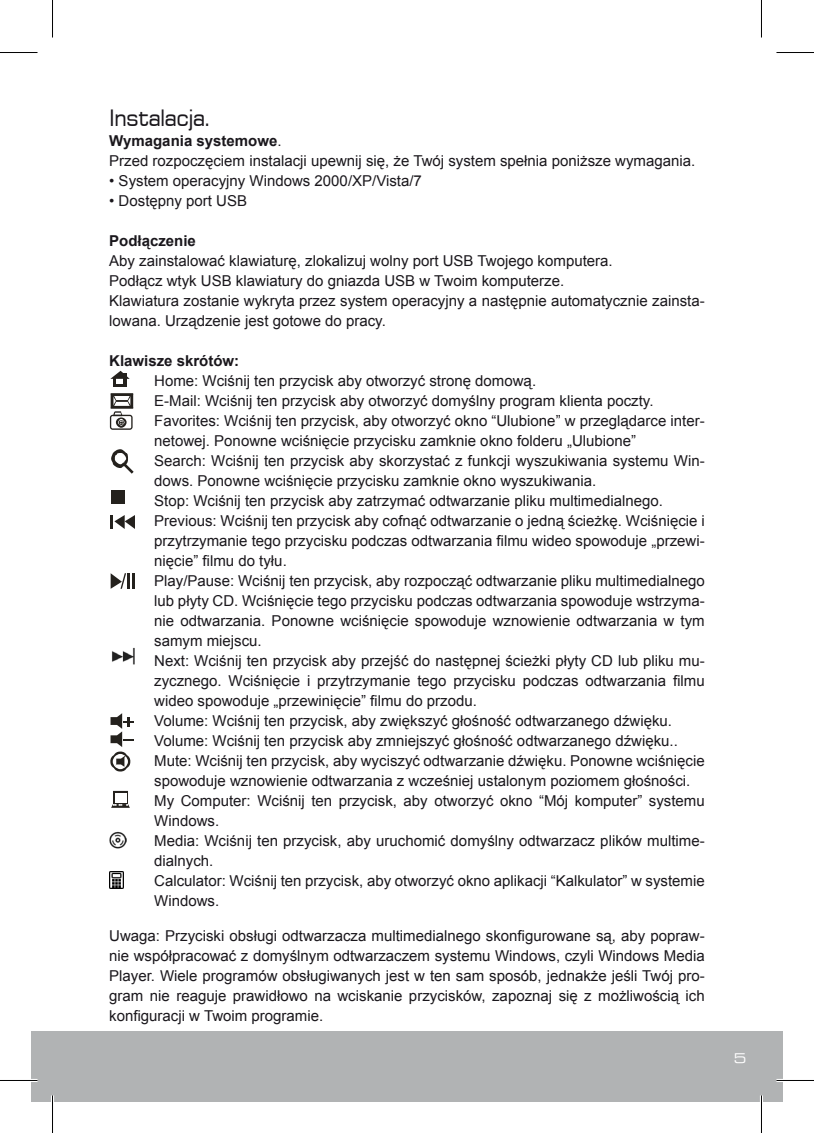
<style>
.page{position:relative;width:814px;height:1133px;background:#fff}
.page>*{position:absolute;margin:0;border:0;box-sizing:border-box;transform-origin:0 0}
.t1{font:22.5px "Square 721 EU";letter-spacing:-.04em;color:#1a171c}
.t2{font:15px/20px "Arial";color:#1a171c}
.t3{font:700 15px "Arial";color:#1a171c}
.t4{font:13.25px "Square 721 Ex EU";color:#fff}
.s1{font-weight:700}
</style>
<div class="page">
<div style="left:31px;top:1031px;width:751px;height:70px;background:#b1b3b4"></div>
<svg style="left:110px;top:371px;width:20px;height:16px"></svg>
<svg style="left:110px;top:393px;width:23px;height:37px"></svg>
<svg style="left:111px;top:449px;width:23px;height:25px"></svg>
<div style="left:111px;top:490px;width:13px;height:13px;background:#24211d"></div>
<svg style="left:114px;top:515px;width:21px;height:14px"></svg>
<hr style="left:110px;top:515px;width:3px;height:14px;background:#24211d">
<svg style="left:111px;top:573px;width:19px;height:16px"></svg>
<hr style="left:132px;top:573px;width:3px;height:16px;background:#24211d">
<img style="left:112px;top:647px;width:23px;height:18px">
<svg style="left:110px;top:713px;width:24px;height:58px"></svg>
<svg style="left:111px;top:791px;width:19px;height:17px"></svg>
<div style="left:115px;top:792px;width:11px;height:10px;background:#fff"></div>
<img style="left:109px;top:831px;width:17px;height:17px">
<img style="left:109px;top:871px;width:15px;height:17px">
<hr style="left:0;top:1078px;width:38px;height:4px;background:#fff">
<hr style="left:776px;top:1078px;width:38px;height:4px;background:#fff">
<hr style="left:51px;top:1095px;width:3px;height:38px;background:#fff">
<hr style="left:760px;top:1095px;width:3px;height:38px;background:#fff">
<hr style="left:0;top:52px;width:38px;height:1px;background:#000">
<hr style="left:776px;top:52px;width:38px;height:1px;background:#000">
<hr style="left:0;top:1080px;width:38px;height:1px;background:#000">
<hr style="left:776px;top:1080px;width:38px;height:1px;background:#000">
<hr style="left:52px;top:0;width:1px;height:38px;background:#000">
<hr style="left:52px;top:1095px;width:1px;height:38px;background:#000">
<hr style="left:761px;top:0;width:1px;height:38px;background:#000">
<hr style="left:761px;top:1095px;width:1px;height:38px;background:#000">
<h1 class="t1" style="left:109px;top:103px;width:105px">Instalacja.</h1>
<p class="t2" style="left:109px;top:130px;width:587px"><span class="s1">Wymagania systemowe</span>.<br>Przed rozpoczęciem instalacji upewnij się, że Twój system spełnia poniższe wymagania.</p>
<p class="t2" style="left:109px;top:170px;width:314px">• System operacyjny Windows 2000/XP/Vista/7</p>
<p class="t2" style="left:109px;top:190px;width:139px">• Dostępny port USB</p>
<p class="t3" style="left:109px;top:230px;width:88px">Podłączenie</p>
<p class="t2" style="left:109px;top:250px;width:597px">Aby zainstalować klawiaturę, zlokalizuj wolny port USB Twojego komputera.<br>Podłącz wtyk USB klawiatury do gniazda USB w Twoim komputerze.<br>Klawiatura zostanie wykryta przez system operacyjny a następnie automatycznie zainsta&shy;lowana. Urządzenie jest gotowe do pracy.</p>
<p class="t3" style="left:109px;top:350px;width:132px">Klawisze skrótów:</p>
<p class="t2" style="left:154px;top:370px;width:552px">Home: Wciśnij ten przycisk aby otworzyć stronę domową.<br>E-Mail: Wciśnij ten przycisk aby otworzyć domyślny program klienta poczty.<br>Favorites: Wciśnij ten przycisk, aby otworzyć okno “Ulubione” w przeglądarce inter&shy;netowej. Ponowne wciśnięcie przycisku zamknie okno folderu „Ulubione”<br>Search: Wciśnij ten przycisk aby skorzystać z funkcji wyszukiwania systemu Win&shy;dows. Ponowne wciśnięcie przycisku zamknie okno wyszukiwania.<br>Stop: Wciśnij ten przycisk aby zatrzymać odtwarzanie pliku multimedialnego.<br>Previous: Wciśnij ten przycisk aby cofnąć odtwarzanie o jedną ścieżkę. Wciśnięcie i przytrzymanie tego przycisku podczas odtwarzania filmu wideo spowoduje „przewi&shy;nięcie” filmu do tyłu.<br>Play/Pause: Wciśnij ten przycisk, aby rozpocząć odtwarzanie pliku multimedialnego lub płyty CD. Wciśnięcie tego przycisku podczas odtwarzania spowoduje wstrzyma&shy;nie odtwarzania. Ponowne wciśnięcie spowoduje wznowienie odtwarzania w tym samym miejscu.<br>Next: Wciśnij ten przycisk aby przejść do następnej ścieżki płyty CD lub pliku mu&shy;zycznego. Wciśnięcie i przytrzymanie tego przycisku podczas odtwarzania filmu wideo spowoduje „przewinięcie” filmu do przodu.<br>Volume: Wciśnij ten przycisk, aby zwiększyć głośność odtwarzanego dźwięku.<br>Volume: Wciśnij ten przycisk aby zmniejszyć głośność odtwarzanego dźwięku..<br>Mute: Wciśnij ten przycisk, aby wyciszyć odtwarzanie dźwięku. Ponowne wciśnięcie spowoduje wznowienie odtwarzania z wcześniej ustalonym poziomem głośności.<br>My Computer: Wciśnij ten przycisk, aby otworzyć okno “Mój komputer” systemu Windows.<br>Media: Wciśnij ten przycisk, aby uruchomić domyślny odtwarzacz plików multime&shy;dialnych.<br>Calculator: Wciśnij ten przycisk, aby otworzyć okno aplikacji “Kalkulator” w systemie Windows.</p>
<p class="t2" style="left:109px;top:925px;width:597px;text-align:justify">Uwaga: Przyciski obsługi odtwarzacza multimedialnego skonfigurowane są, aby popraw&shy;nie współpracować z domyślnym odtwarzaczem systemu Windows, czyli Windows Media Player. Wiele programów obsługiwanych jest w ten sam sposób, jednakże jeśli Twój pro&shy;gram nie reaguje prawidłowo na wciskanie przycisków, zapoznaj się z możliwością ich konfiguracji w Twoim programie.</p>
<p class="t4" style="left:734px;top:1050px;width:14px">5</p>
</div>
